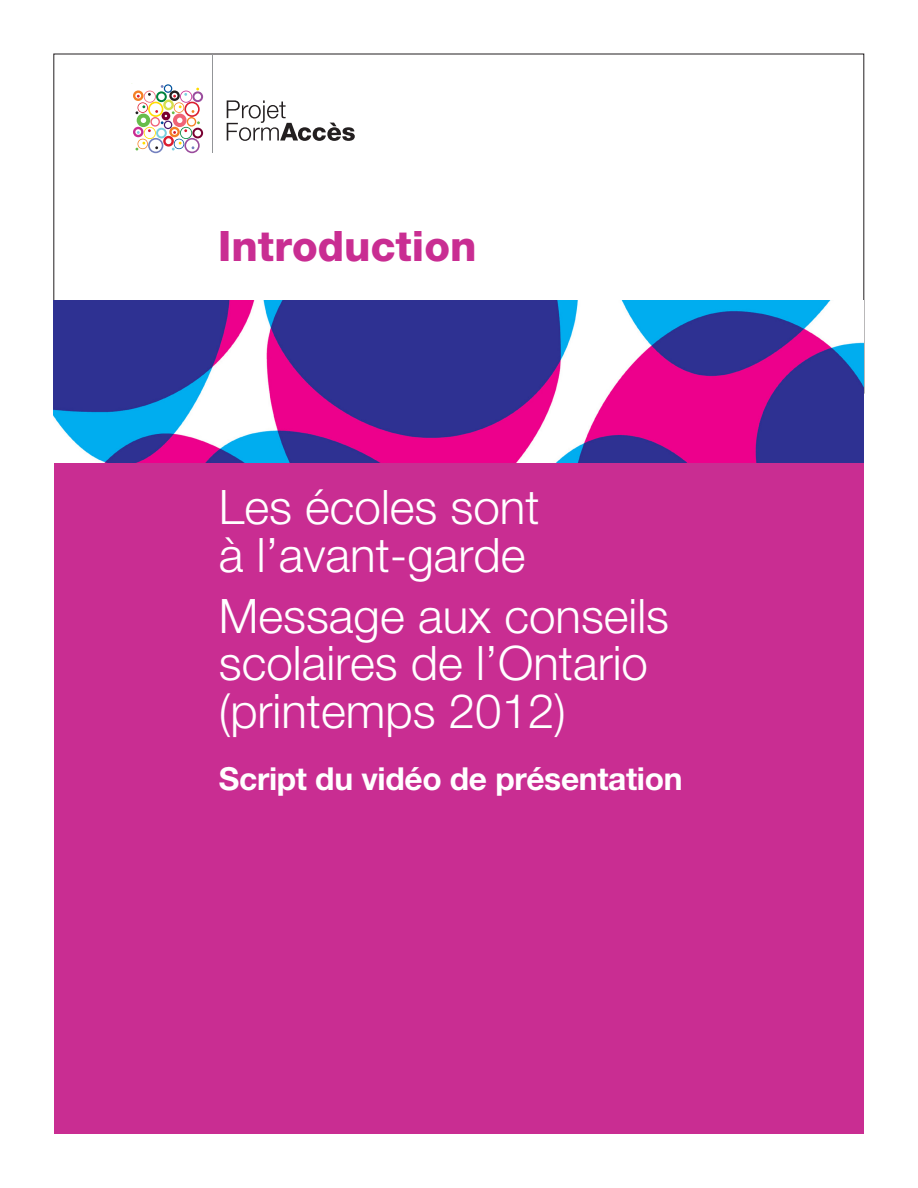
<style>
.page{position:relative;width:918px;height:1188px;background:#fff}
.page>*{position:absolute;margin:0;border:0;box-sizing:border-box;transform-origin:0 0}
.t1{font:300 47.55px/47.5px "Helvetica Neue LT Std";color:#fff}
.t2{font:800 42px "Helvetica Neue LT Std";color:#c92d92}
.t3{font:700 31.65px "Helvetica Neue LT Std";letter-spacing:-.01em;color:#fff}
</style>
<div class="page">
<div style="left:54px;top:413px;width:810px;height:721px;background:#c92d92"></div>
<img style="left:54px;top:300px;width:810px;height:162px">
<hr style="left:212px;top:54px;width:1px;height:99px;background:#939598">
<img style="left:133px;top:84px;width:70px;height:69px">
<svg style="left:227px;top:100px;width:128px;height:41px"></svg>
<p class="t2" style="left:218px;top:221px;width:260px">Introduction</p>
<p class="t1" style="left:219px;top:482px;width:322px">Les écoles sont à l’avant-garde</p>
<p class="t1" style="left:219px;top:591px;width:452px">Message aux conseils scolaires de l’Ontario (printemps 2012)</p>
<p class="t3" style="left:219px;top:760px;width:465px">Script du vidéo de présentation</p>
</div>
